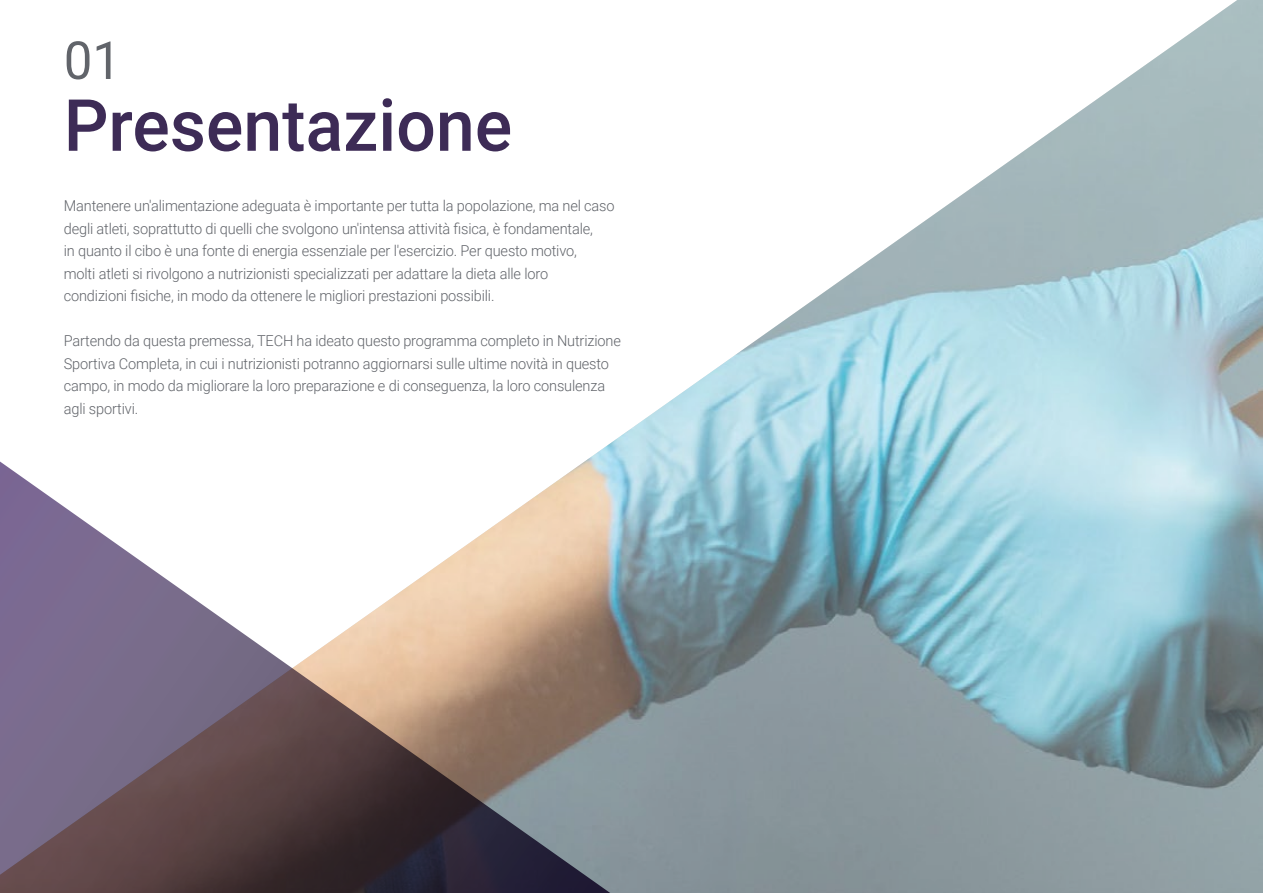
<style>
.page{position:relative;width:1263px;height:893px;background:#fff}
.page>*{position:absolute;margin:0;border:0;box-sizing:border-box;transform-origin:0 0}
.t1{font:500 72px "Roboto";color:#3d2b56}
.t2{font:52.5px "Roboto";color:#61646a}
.t3{font:300 15px/22.5px "Roboto";letter-spacing:-.01em;color:#61646a}
</style>
<div class="page">
<img style="left:607px;top:0;width:656px;height:893px">
<svg style="left:0;top:446px;width:640px;height:447px"></svg>
<h2 class="t2" style="left:64px;top:24px;width:59px">01</h2>
<h1 class="t1" style="left:64px;top:75px;width:450px">Presentazione</h1>
<p class="t3" style="left:64px;top:194px;width:552px">Mantenere un'alimentazione adeguata è importante per tutta la popolazione, ma nel caso degli atleti, soprattutto di quelli che svolgono un'intensa attività fisica, è fondamentale,<br>in quanto il cibo è una fonte di energia essenziale per l'esercizio. Per questo motivo,<br>molti atleti si rivolgono a nutrizionisti specializzati per adattare la dieta alle loro condizioni fisiche, in modo da ottenere le migliori prestazioni possibili.</p>
<p class="t3" style="left:64px;top:329px;width:559px">Partendo da questa premessa, TECH ha ideato questo programma completo in Nutrizione Sportiva Completa, in cui i nutrizionisti potranno aggiornarsi sulle ultime novità in questo campo, in modo da migliorare la loro preparazione e di conseguenza, la loro consulenza agli sportivi.</p>
</div>
